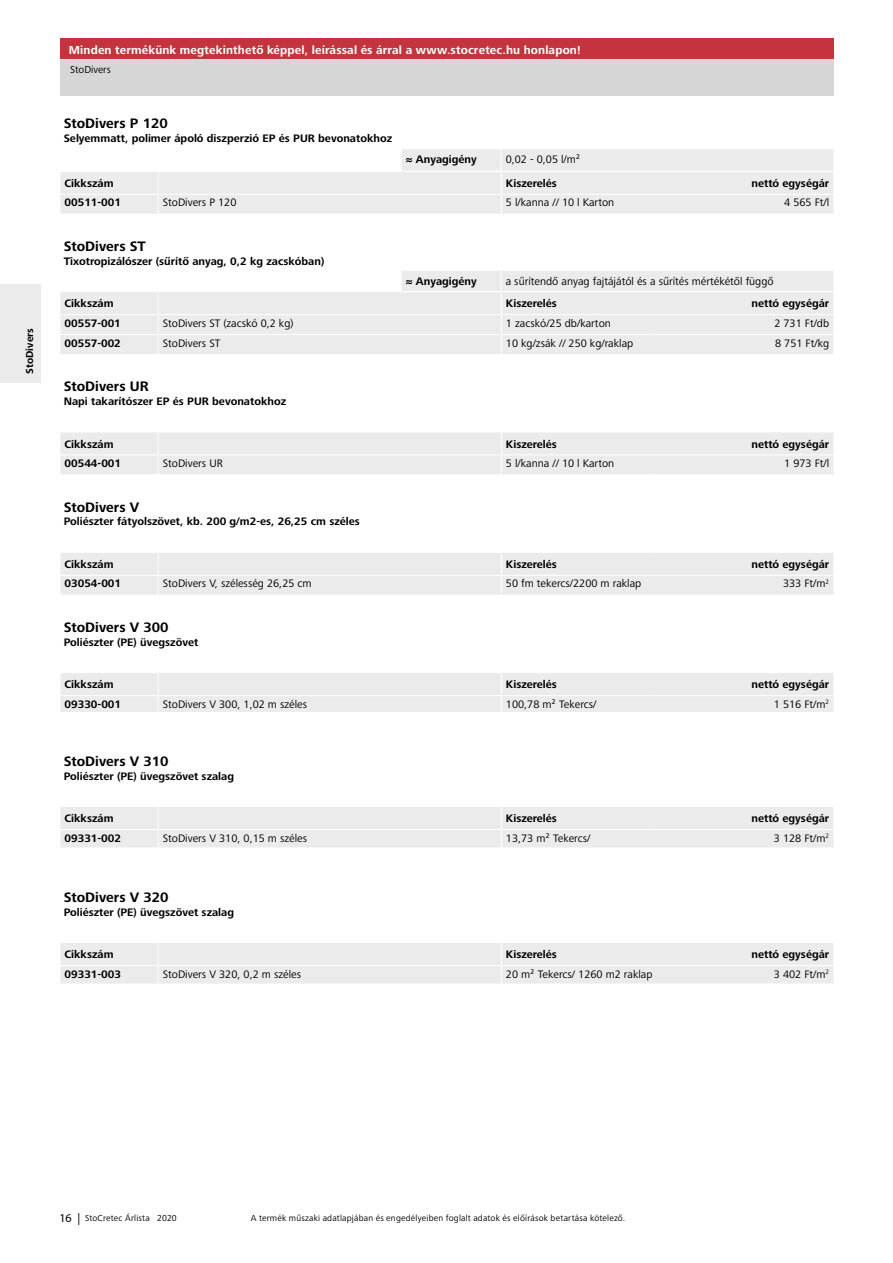
<style>
.page{position:relative;width:893px;height:1263px;background:#fff}
.page>*{position:absolute;margin:0;border:0;box-sizing:border-box;transform-origin:0 0}
.t1{font:700 14.25px "Frutiger Next LTW1 G";color:#000}
.t2{font:700 12px "Frutiger Next LTW1 G";letter-spacing:.01em;color:#fff}
.t3{font:700 11.25px "Frutiger Next LTW1 G";color:#000}
.t4{font:11.25px "Frutiger Next LTW1 G";color:#000}
.t5{font:700 10.5px "Frutiger Next LTW1 G";color:#000}
.t6{font:10.5px "Frutiger Next LTW1 G";color:#000}
.t7{font:9px "Frutiger Next LTW1 G";letter-spacing:.02em;color:#000}
.s1{font-family:"Myriad Pro";font-size:12px}
</style>
<div class="page">
<div style="left:0;top:284px;width:40px;height:99px;background:#ebebeb"></div>
<div style="left:60px;top:38px;width:773px;height:34px;background:#c3343e"></div>
<svg style="left:60px;top:149px;width:773px;height:65px"></svg>
<div style="left:61px;top:292px;width:341px;height:62px;background:#ebebeb"></div>
<hr style="left:60px;top:314px;width:98px;height:1px;background:#fff">
<hr style="left:158px;top:314px;width:343px;height:1px;background:#fff">
<hr style="left:60px;top:334px;width:98px;height:1px;background:#fff">
<hr style="left:158px;top:334px;width:343px;height:1px;background:#fff">
<svg style="left:60px;top:292px;width:1px;height:62px"></svg>
<svg style="left:158px;top:292px;width:1px;height:62px"></svg>
<div style="left:402px;top:271px;width:431px;height:83px;background:#ebebeb"></div>
<div style="left:60px;top:432px;width:773px;height:42px;background:#ebebeb"></div>
<div style="left:60px;top:553px;width:773px;height:42px;background:#ebebeb"></div>
<div style="left:60px;top:673px;width:773px;height:39px;background:#ebebeb"></div>
<div style="left:60px;top:807px;width:773px;height:41px;background:#ebebeb"></div>
<div style="left:60px;top:943px;width:773px;height:41px;background:#ebebeb"></div>
<div style="left:60px;top:60px;width:773px;height:36px;background:#d6d6d6"></div>
<p class="t5" style="left:24px;top:374px;width:47px;rotate:-90deg">StoDivers</p>
<p class="t2" style="left:69px;top:43px;width:513px">Minden termékünk megtekinthető képpel, leírással és árral a www.stocretec.hu honlapon!</p>
<p class="t6" style="left:70px;top:63px;width:42px">StoDivers</p>
<p class="t1" style="left:64px;top:115px;width:106px">StoDivers P 120</p>
<p class="t3" style="left:64px;top:131px;width:330px">Selyemmatt, polimer ápoló diszperzió EP és PUR bevonatokhoz</p>
<p class="t3" style="left:406px;top:153px;width:72px">≈ Anyagigény</p>
<p class="t4" style="left:506px;top:153px;width:76px">0,02 - 0,05 l/m²</p>
<p class="t3" style="left:65px;top:177px;width:51px">Cikkszám</p>
<p class="t3" style="left:506px;top:177px;width:53px">Kiszerelés</p>
<p class="t3" style="left:751px;top:177px;width:79px">nettó egységár</p>
<p class="t3" style="left:65px;top:196px;width:58px">00511-001</p>
<p class="t4" style="left:163px;top:196px;width:75px">StoDivers P 120</p>
<p class="t4" style="left:506px;top:196px;width:110px">5 l/kanna // 10 l Karton</p>
<p class="t4" style="left:784px;top:196px;width:47px">4 565 Ft/l</p>
<p class="t1" style="left:64px;top:238px;width:84px">StoDivers ST</p>
<p class="t3" style="left:64px;top:254px;width:262px">Tixotropizálószer (sűrítő anyag, 0,2 kg zacskóban)</p>
<p class="t3" style="left:65px;top:297px;width:51px">Cikkszám</p>
<p class="t3" style="left:506px;top:297px;width:53px">Kiszerelés</p>
<p class="t3" style="left:751px;top:297px;width:79px">nettó egységár</p>
<p class="t3" style="left:65px;top:317px;width:58px">00557-001</p>
<p class="t4" style="left:163px;top:317px;width:132px">StoDivers ST (zacskó 0,2 kg)</p>
<p class="t4" style="left:506px;top:317px;width:106px">1 zacskó/25 db/karton</p>
<p class="t4" style="left:774px;top:317px;width:56px">2 731 Ft/db</p>
<p class="t3" style="left:65px;top:336px;width:58px">00557-002</p>
<p class="t4" style="left:163px;top:336px;width:59px">StoDivers ST</p>
<p class="t4" style="left:506px;top:336px;width:129px">10 kg/zsák // 250 kg/raklap</p>
<p class="t4" style="left:775px;top:336px;width:56px">8 751 Ft/kg</p>
<p class="t1" style="left:64px;top:379px;width:87px">StoDivers UR</p>
<p class="t3" style="left:64px;top:395px;width:224px">Napi takarítószer EP és PUR bevonatokhoz</p>
<p class="t3" style="left:65px;top:438px;width:51px">Cikkszám</p>
<p class="t3" style="left:506px;top:438px;width:53px">Kiszerelés</p>
<p class="t3" style="left:751px;top:438px;width:79px">nettó egységár</p>
<p class="t3" style="left:65px;top:457px;width:58px">00544-001</p>
<p class="t4" style="left:163px;top:457px;width:62px">StoDivers UR</p>
<p class="t4" style="left:506px;top:457px;width:110px">5 l/kanna // 10 l Karton</p>
<p class="t4" style="left:784px;top:457px;width:47px">1 973 Ft/l</p>
<p class="t1" style="left:64px;top:499px;width:77px">StoDivers V</p>
<p class="t3" style="left:64px;top:515px;width:298px">Poliészter fátyolszövet, kb. 200 g/m2-es, 26,25 cm széles</p>
<p class="t3" style="left:65px;top:558px;width:51px">Cikkszám</p>
<p class="t3" style="left:506px;top:558px;width:53px">Kiszerelés</p>
<p class="t3" style="left:751px;top:558px;width:79px">nettó egységár</p>
<p class="t3" style="left:65px;top:577px;width:58px">03054-001</p>
<p class="t4" style="left:163px;top:577px;width:150px">StoDivers V, szélesség 26,25 cm</p>
<p class="t4" style="left:506px;top:577px;width:137px">50 fm tekercs/2200 m raklap</p>
<p class="t4" style="left:783px;top:577px;width:48px">333 Ft/m<sup>2</sup></p>
<p class="t1" style="left:64px;top:619px;width:106px">StoDivers V 300</p>
<p class="t3" style="left:64px;top:635px;width:136px">Poliészter (PE) üvegszövet</p>
<p class="t3" style="left:65px;top:678px;width:51px">Cikkszám</p>
<p class="t3" style="left:506px;top:678px;width:53px">Kiszerelés</p>
<p class="t3" style="left:751px;top:678px;width:79px">nettó egységár</p>
<p class="t3" style="left:65px;top:698px;width:58px">09330-001</p>
<p class="t4" style="left:163px;top:698px;width:146px">StoDivers V 300, 1,02 m széles</p>
<p class="t4" style="left:506px;top:698px;width:92px">100,78 m² Tekercs/</p>
<p class="t4" style="left:774px;top:698px;width:57px">1 516 Ft/m<sup>2</sup></p>
<p class="t3" style="left:406px;top:275px;width:72px">≈ Anyagigény</p>
<p class="t4" style="left:506px;top:275px;width:269px">a sűrítendő anyag fajtájától és a sűrítés mértékétől függő</p>
<p class="t1" style="left:64px;top:753px;width:106px">StoDivers V 310</p>
<p class="t3" style="left:64px;top:769px;width:172px">Poliészter (PE) üvegszövet szalag</p>
<p class="t3" style="left:65px;top:812px;width:51px">Cikkszám</p>
<p class="t3" style="left:506px;top:812px;width:53px">Kiszerelés</p>
<p class="t3" style="left:751px;top:812px;width:79px">nettó egységár</p>
<p class="t3" style="left:65px;top:831px;width:58px">09331-002</p>
<p class="t4" style="left:163px;top:831px;width:146px">StoDivers V 310, 0,15 m széles</p>
<p class="t4" style="left:506px;top:831px;width:86px">13,73 m² Tekercs/</p>
<p class="t4" style="left:774px;top:831px;width:57px">3 128 Ft/m<sup>2</sup></p>
<p class="t1" style="left:64px;top:889px;width:106px">StoDivers V 320</p>
<p class="t3" style="left:64px;top:905px;width:172px">Poliészter (PE) üvegszövet szalag</p>
<p class="t3" style="left:65px;top:948px;width:51px">Cikkszám</p>
<p class="t3" style="left:506px;top:948px;width:53px">Kiszerelés</p>
<p class="t3" style="left:751px;top:948px;width:79px">nettó egységár</p>
<p class="t3" style="left:65px;top:967px;width:58px">09331-003</p>
<p class="t4" style="left:163px;top:967px;width:140px">StoDivers V 320, 0,2 m széles</p>
<p class="t4" style="left:506px;top:967px;width:148px">20 m² Tekercs/ 1260 m2 raklap</p>
<p class="t4" style="left:774px;top:967px;width:57px">3 402 Ft/m<sup>2</sup></p>
<p class="t7" style="left:60px;top:1213px;width:119px"><span class="s1">16 |</span> StoCretec Árlista 2020</p>
<p class="t7" style="left:251px;top:1213px;width:376px">A termék műszaki adatlapjában és engedélyeiben foglalt adatok és előírások betartása kötelező.</p>
</div>
